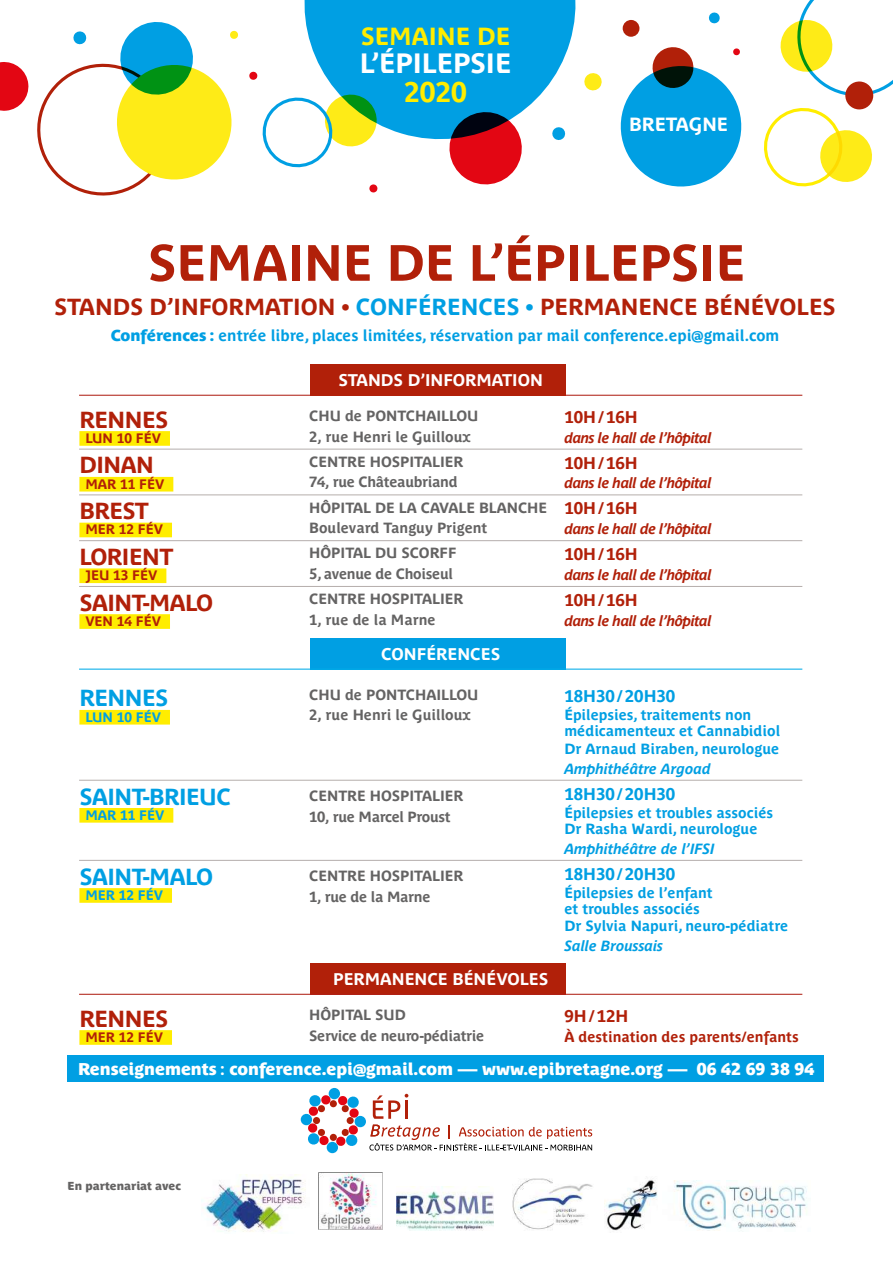
<style>
.page{position:relative;width:893px;height:1263px;background:#fff}
.page>*{position:absolute;margin:0;border:0;box-sizing:border-box;transform-origin:0 0}
.t1{font:700 50.4px "Parisine Plus";color:#b12009}
.t2{font:700 28.05px "Parisine Plus Alt";color:#ffed00}
.t3{font:700 27.75px "Parisine Plus";color:#fff}
.t4{font:700 24.6px "Parisine Plus";color:#ffed00}
.t5{font:700 23.1px "Parisine Plus";letter-spacing:-.02em;color:#b12009}
.t6{font:700 23.1px "Parisine Plus";letter-spacing:-.02em;color:#009fe3}
.t7{font:700 22.95px "Parisine Plus";color:#b12009}
.t8{font:700 18.9px "Parisine Plus";color:#fff}
.t9{font:16.95px "Parisine Plus Sombre";color:#fff}
.t10{font:700 16.8px "Parisine Plus";color:#fff}
.t11{font:700 16.8px "Parisine Plus Alt";color:#b12009}
.t12{font:700 16.8px "Parisine Plus Alt";color:#009fe3}
.t13{font:700 15.75px "Parisine Plus";color:#009fe3}
.t14{font:700 14.7px/20.5px "Parisine Plus";color:#646363}
.t15{font:700 14.7px/16.8px "Parisine Plus";color:#009fe3}
.t16{font:italic 700 14.7px "Parisine Plus";letter-spacing:-.03em;color:#b12009}
.t17{font:italic 700 14.7px "Parisine Plus";color:#009fe3}
.t18{font:700 14.7px/20.5px "Parisine Plus";letter-spacing:-.02em;color:#646363}
.t19{font:700 14.7px "Parisine Plus";color:#b12009}
.t20{font:700 13.65px "Parisine Plus";color:#b12009}
.t21{font:700 13.65px "Parisine Plus";color:#009fe3}
.t22{font:11.55px "Parisine Plus Sombre";color:#646363}
.s1{color:#009fe3}
.s2{font-family:"Parisine Plus Sombre";font-weight:400}
.s3{font-family:"Parisine Plus Alt"}
.s4{font-family:"Parisine Plus"}
.s5{font-family:"Parisine Plus";font-weight:700}
.s6{font-family:"Parisine Plus Sombre Alt"}
</style>
<div class="page">
<img style="left:201px;top:1174px;width:105px;height:58px">
<img style="left:397px;top:1186px;width:96px;height:44px">
<img style="left:513px;top:1179px;width:80px;height:51px">
<img style="left:674px;top:1180px;width:58px;height:50px">
<img style="left:727px;top:1181px;width:81px;height:49px">
<img style="left:319px;top:1172px;width:64px;height:58px">
<img style="left:604px;top:1180px;width:54px;height:51px">
<div style="left:330px;top:1100px;width:7px;height:7px;background:#b12009;border-radius:50%"></div>
<div style="left:330px;top:1134px;width:7px;height:7px;background:#b12009;border-radius:50%"></div>
<div style="left:313px;top:1117px;width:7px;height:7px;background:#b12009;border-radius:50%"></div>
<div style="left:347px;top:1117px;width:7px;height:7px;background:#b12009;border-radius:50%"></div>
<div style="left:329px;top:1088px;width:11px;height:11px;background:#009fe3;border-radius:50%"></div>
<div style="left:327px;top:1142px;width:11px;height:11px;background:#009fe3;border-radius:50%"></div>
<svg style="left:308px;top:1094px;width:23px;height:22px"></svg>
<svg style="left:336px;top:1124px;width:22px;height:22px"></svg>
<div style="left:301px;top:1114px;width:11px;height:11px;background:#009fe3;border-radius:50%"></div>
<div style="left:354px;top:1116px;width:12px;height:11px;background:#009fe3;border-radius:50%"></div>
<svg style="left:307px;top:1123px;width:22px;height:23px"></svg>
<svg style="left:337px;top:1095px;width:22px;height:23px"></svg>
<svg style="left:369px;top:1094px;width:223px;height:56px"></svg>
<hr style="left:405px;top:1100px;width:3px;height:19px;background:#b12009">
<hr style="left:79px;top:449px;width:723px;height:1px;background:#b5aeac">
<hr style="left:79px;top:586px;width:723px;height:1px;background:#b5aeac">
<hr style="left:79px;top:494px;width:723px;height:1px;background:#b5aeac">
<hr style="left:79px;top:540px;width:723px;height:1px;background:#b5aeac">
<hr style="left:79px;top:395px;width:723px;height:1px;background:#b02217">
<div style="left:79px;top:431px;width:91px;height:15px;background:#ffed00"></div>
<div style="left:79px;top:614px;width:91px;height:15px;background:#ffed00"></div>
<div style="left:79px;top:568px;width:87px;height:15px;background:#ffed00"></div>
<div style="left:79px;top:523px;width:93px;height:14px;background:#ffed00"></div>
<div style="left:79px;top:477px;width:94px;height:14px;background:#ffed00"></div>
<div style="left:310px;top:364px;width:255px;height:32px;background:#b12009"></div>
<div style="left:310px;top:638px;width:255px;height:32px;background:#009fe3"></div>
<hr style="left:79px;top:669px;width:723px;height:1px;background:#00ace9">
<hr style="left:79px;top:780px;width:723px;height:1px;background:#b5aeac">
<hr style="left:79px;top:860px;width:723px;height:1px;background:#b5aeac">
<div style="left:79px;top:710px;width:91px;height:14px;background:#ffed00"></div>
<div style="left:79px;top:808px;width:94px;height:15px;background:#ffed00"></div>
<div style="left:79px;top:888px;width:93px;height:15px;background:#ffed00"></div>
<div style="left:310px;top:963px;width:255px;height:32px;background:#b12009"></div>
<hr style="left:79px;top:994px;width:723px;height:1px;background:#b02217">
<div style="left:79px;top:1030px;width:93px;height:15px;background:#ffed00"></div>
<svg style="left:304px;top:0;width:272px;height:140px;background:#21abe6"></svg>
<div style="left:67px;top:1055px;width:756px;height:26px;background:#009fe3"></div>
<svg style="left:445px;top:107px;width:82px;height:78px"></svg>
<svg style="left:708px;top:12px;width:12px;height:12px"></svg>
<div style="left:622px;top:20px;width:18px;height:17px;background:#b12009;border-radius:50%"></div>
<svg style="left:764px;top:0;width:129px;height:187px"></svg>
<svg style="left:620px;top:47px;width:122px;height:140px"></svg>
<svg style="left:262px;top:91px;width:118px;height:77px"></svg>
<svg style="left:369px;top:184px;width:9px;height:9px"></svg>
<svg style="left:249px;top:71px;width:9px;height:9px"></svg>
<svg style="left:584px;top:73px;width:18px;height:18px"></svg>
<svg style="left:551px;top:126px;width:15px;height:14px"></svg>
<svg style="left:0;top:22px;width:238px;height:174px"></svg>
<h3 class="t4" style="left:361px;top:22px;width:151px">SEMAINE DE</h3>
<h3 class="t3" style="left:360px;top:47px;width:153px">L’ÉPILEPSIE</h3>
<h2 class="t2" style="left:404px;top:80px;width:64px">2020</h2>
<p class="t8" style="left:629px;top:114px;width:100px">BRETAGNE</p>
<h1 class="t1" style="left:148px;top:234px;width:599px">SEMAINE DE L’ÉPILEPSIE</h1>
<h3 class="t7" style="left:54px;top:293px;width:783px">STANDS D’INFORMATION • <span class="s1">CONFÉRENCES •</span> PERMANENCE BÉNÉVOLES</h3>
<p class="t13" style="left:111px;top:326px;width:670px"><span class="s2">Conférences :</span> entrée libre, places limitées, réservation par mail conference.epi@gmail.com</p>
<p class="t10" style="left:338px;top:370px;width:206px">STANDS D’INFORMATION</p>
<h3 class="t5" style="left:79px;top:406px;width:90px">RENNES</h3>
<p class="t20" style="left:85px;top:430px;width:77px">LUN <span class="s3">10</span> FÉV</p>
<p class="t14" style="left:309px;top:406px;width:171px">CHU de PONTCHAILLOU<br><span class="s3">2,</span> rue Henri le Guilloux</p>
<p class="t11" style="left:564px;top:410px;width:75px">10<span class="s4">H /</span> 16<span class="s4">H</span></p>
<p class="t16" style="left:564px;top:429px;width:149px">dans le hall de l’hôpital</p>
<h3 class="t5" style="left:79px;top:452px;width:76px">DINAN</h3>
<p class="t20" style="left:85px;top:476px;width:81px">MAR <span class="s3">11</span> FÉV</p>
<p class="t14" style="left:309px;top:451px;width:156px">CENTRE HOSPITALIER<br><span class="s3">74,</span> rue Châteaubriand</p>
<p class="t11" style="left:564px;top:455px;width:75px">10<span class="s4">H /</span> 16<span class="s4">H</span></p>
<p class="t16" style="left:564px;top:475px;width:149px">dans le hall de l’hôpital</p>
<h3 class="t5" style="left:79px;top:498px;width:71px">BREST</h3>
<p class="t20" style="left:85px;top:522px;width:79px">MER <span class="s3">12</span> FÉV</p>
<p class="t14" style="left:309px;top:497px;width:239px">HÔPITAL DE LA CAVALE BLANCHE<br>Boulevard Tanguy Prigent</p>
<p class="t11" style="left:564px;top:501px;width:75px">10<span class="s4">H /</span> 16<span class="s4">H</span></p>
<p class="t16" style="left:564px;top:520px;width:149px">dans le hall de l’hôpital</p>
<h3 class="t5" style="left:79px;top:543px;width:95px">LORIENT</h3>
<p class="t20" style="left:85px;top:567px;width:74px">JEU <span class="s3">13</span> FÉV</p>
<p class="t14" style="left:309px;top:543px;width:149px">HÔPITAL DU SCORFF<br><span class="s3">5</span>, avenue de Choiseul</p>
<p class="t11" style="left:564px;top:547px;width:75px">10<span class="s4">H /</span> 16<span class="s4">H</span></p>
<p class="t16" style="left:564px;top:566px;width:149px">dans le hall de l’hôpital</p>
<h3 class="t5" style="left:79px;top:589px;width:135px">SAINT-MALO</h3>
<p class="t20" style="left:85px;top:613px;width:77px">VEN <span class="s3">14</span> FÉV</p>
<p class="t14" style="left:309px;top:589px;width:156px">CENTRE HOSPITALIER<br><span class="s3">1,</span> rue de la Marne</p>
<p class="t11" style="left:564px;top:593px;width:75px">10<span class="s4">H /</span> 16<span class="s4">H</span></p>
<p class="t16" style="left:564px;top:612px;width:149px">dans le hall de l’hôpital</p>
<p class="t10" style="left:381px;top:644px;width:121px">CONFÉRENCES</p>
<h3 class="t6" style="left:79px;top:685px;width:90px">RENNES</h3>
<p class="t21" style="left:85px;top:709px;width:77px">LUN <span class="s3">10</span> FÉV</p>
<p class="t14" style="left:309px;top:684px;width:171px">CHU de PONTCHAILLOU<br><span class="s3">2,</span> rue Henri le Guilloux</p>
<p class="t12" style="left:564px;top:688px;width:112px">18<span class="s4">H</span>30 <span class="s4">/</span> 20<span class="s4">H</span>30</p>
<p class="t15" style="left:564px;top:706px;width:217px;line-height:17.4px">Épilepsies, traitements non médicamenteux et Cannabidiol<br>Dr Arnaud Biraben, neurologue</p>
<p class="t17" style="left:564px;top:760px;width:148px">Amphithéâtre Argoad</p>
<h3 class="t6" style="left:79px;top:783px;width:153px">SAINT-BRIEUC</h3>
<p class="t21" style="left:85px;top:807px;width:81px">MAR <span class="s3">11</span> FÉV</p>
<p class="t14" style="left:309px;top:786px;width:156px">CENTRE HOSPITALIER<br><span class="s3">10,</span> rue Marcel Proust</p>
<p class="t12" style="left:564px;top:786px;width:112px">18<span class="s4">H</span>30 <span class="s4">/</span> 20<span class="s4">H</span>30</p>
<p class="t15" style="left:564px;top:804px;width:210px">Épilepsies et troubles associés<br>Dr Rasha Wardi, neurologue</p>
<p class="t17" style="left:564px;top:840px;width:152px">Amphithéâtre de l’IFSI</p>
<h3 class="t6" style="left:79px;top:863px;width:135px">SAINT-MALO</h3>
<p class="t21" style="left:85px;top:887px;width:79px">MER <span class="s3">12</span> FÉV</p>
<p class="t14" style="left:309px;top:866px;width:156px">CENTRE HOSPITALIER<br><span class="s3">1,</span> rue de la Marne</p>
<p class="t12" style="left:564px;top:867px;width:112px">18<span class="s4">H</span>30 <span class="s4">/</span> 20<span class="s4">H</span>30</p>
<p class="t15" style="left:564px;top:884px;width:225px">Épilepsies de l’enfant<br>et troubles associés<br>Dr Sylvia Napuri, neuro-pédiatre</p>
<p class="t17" style="left:564px;top:937px;width:100px">Salle Broussais</p>
<h3 class="t5" style="left:79px;top:1005px;width:90px">RENNES</h3>
<p class="t20" style="left:85px;top:1029px;width:79px">MER <span class="s3">12</span> FÉV</p>
<p class="t10" style="left:333px;top:969px;width:217px">PERMANENCE BÉNÉVOLES</p>
<p class="t18" style="left:309px;top:1004px;width:177px">HÔPITAL SUD<br>Service de neuro-pédiatrie</p>
<p class="t11" style="left:564px;top:1009px;width:66px">9<span class="s4">H /</span> 12<span class="s4">H</span></p>
<p class="t19" style="left:564px;top:1028px;width:236px">À destination des parents/enfants</p>
<p class="t9" style="left:78px;top:1059px;width:738px">Renseignements <span class="s5">:</span> conference.epi@gmail.com — www.epibretagne.org — <span class="s6">06 42 69 38 94</span></p>
<p class="t22" style="left:68px;top:1179px;width:115px">En partenariat avec</p>
</div>
